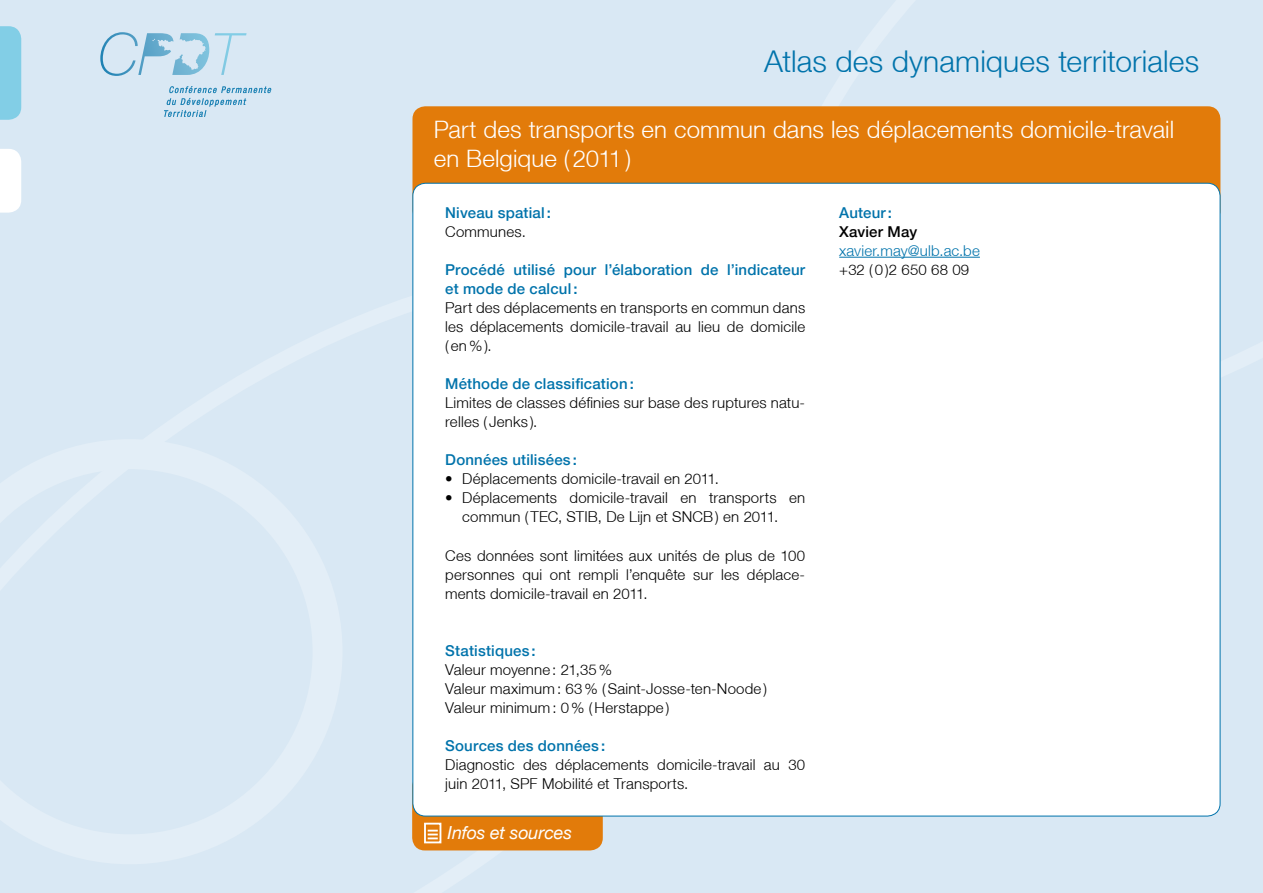
<style>
.page{position:relative;width:1263px;height:893px;background:#d9e8f4}
.page>*{position:absolute;margin:0;border:0;box-sizing:border-box;transform-origin:0 0}
.t1{font:300 30px "Helvetica Neue LT";letter-spacing:.005em;color:#0073ab}
.t2{font:300 24px/28.8px "Helvetica Neue LT";letter-spacing:.005em;color:#fff}
.t3{font:italic 18px "Helvetica Neue LT";letter-spacing:-.01em;color:#fff}
.t4{font:300 15px/19px "Helvetica Neue LT";letter-spacing:.015em;color:#000}
.t5{font:500 15px/19px "Helvetica Neue LT";letter-spacing:.015em;color:#0073ab}
.t6{font:300 15px "Helvetica Neue LT";letter-spacing:.015em;color:#0073ab}
.t7{font:500 15px "Helvetica Neue LT";letter-spacing:.015em;color:#000}
</style>
<div class="page">
<div style="left:412px;top:774px;width:191px;height:76px;background:#e27b0a;border-radius:13px"></div>
<div style="left:424px;top:823px;width:17px;height:20px;border:2px solid #fff"></div>
<svg style="left:428px;top:830px;width:10px;height:9px"></svg>
<div style="left:412px;top:106px;width:808px;height:117px;background:#e27b0a;border-radius:13px"></div>
<div style="left:413px;top:183px;width:807px;height:633px;background:#fff;border-radius:13px"></div>
<svg style="left:164px;top:86px;width:107px;height:31px"></svg>
<svg style="left:215px;top:33px;width:32px;height:42px"></svg>
<svg style="left:100px;top:32px;width:109px;height:44px"></svg>
<div style="left:0;top:26px;width:21px;height:94px;background:#82cee6"></div>
<svg style="left:0;top:149px;width:21px;height:64px"></svg>
<hr style="left:839px;top:257px;width:141px;height:1px;background:#0073ab">
<h1 class="t1" style="left:764px;top:43px;width:436px">Atlas des dynamiques territoriales</h1>
<h2 class="t2" style="left:434px;top:115px;width:742px">Part des transports en commun dans les déplacements domicile-travail en Belgique (2011)</h2>
<p class="t5" style="left:445px;top:203px;width:107px">Niveau spatial:</p>
<p class="t4" style="left:445px;top:221px;width:82px">Communes.</p>
<p class="t5" style="left:445px;top:260px;width:361px">Procédé utilisé pour l’élaboration de l’indicateur et mode de calcul:</p>
<p class="t4" style="left:445px;top:298px;width:361px;text-align:justify">Part des déplacements en transports en commun dans les déplacements domicile-travail au lieu de domicile (en%).</p>
<p class="t5" style="left:445px;top:374px;width:190px">Méthode de classification:</p>
<p class="t4" style="left:445px;top:393px;width:361px">Limites de classes définies sur base des ruptures natu&shy;relles ( Jenks ).</p>
<p class="t5" style="left:445px;top:450px;width:133px">Données utilisées :</p>
<p class="t4" style="left:445px;top:469px;width:275px">• Déplacements domicile-travail en 2011.</p>
<p class="t4" style="left:462px;top:488px;width:344px;text-indent:-17px">• Déplacements domicile-travail en transports en commun (TEC, STIB, De Lijn et SNCB) en 2011.</p>
<p class="t4" style="left:445px;top:545px;width:361px;text-align:justify">Ces données sont limitées aux unités de plus de 100 personnes qui ont rempli l’enquête sur les déplace&shy;ments domicile-travail en 2011.</p>
<p class="t5" style="left:445px;top:641px;width:92px">Statistiques :</p>
<p class="t4" style="left:445px;top:660px;width:323px">Valeur moyenne : 21,35%<br>Valeur maximum: 63% (Saint-Josse-ten-Noode )<br>Valeur minimum: 0% (Herstappe )</p>
<p class="t5" style="left:445px;top:736px;width:161px">Sources des données :</p>
<p class="t4" style="left:445px;top:755px;width:361px">Diagnostic des déplacements domicile-travail au 30 juin 2011, SPF Mobilité et Transports.</p>
<p class="t3" style="left:448px;top:822px;width:126px">Infos et sources</p>
<p class="t5" style="left:839px;top:203px;width:54px">Auteur:</p>
<p class="t7" style="left:839px;top:222px;width:79px">Xavier May</p>
<p class="t6" style="left:839px;top:241px;width:142px">xavier.may@ulb.ac.be</p>
<p class="t4" style="left:839px;top:260px;width:132px">+32 (0)2 650 68 09</p>
</div>
